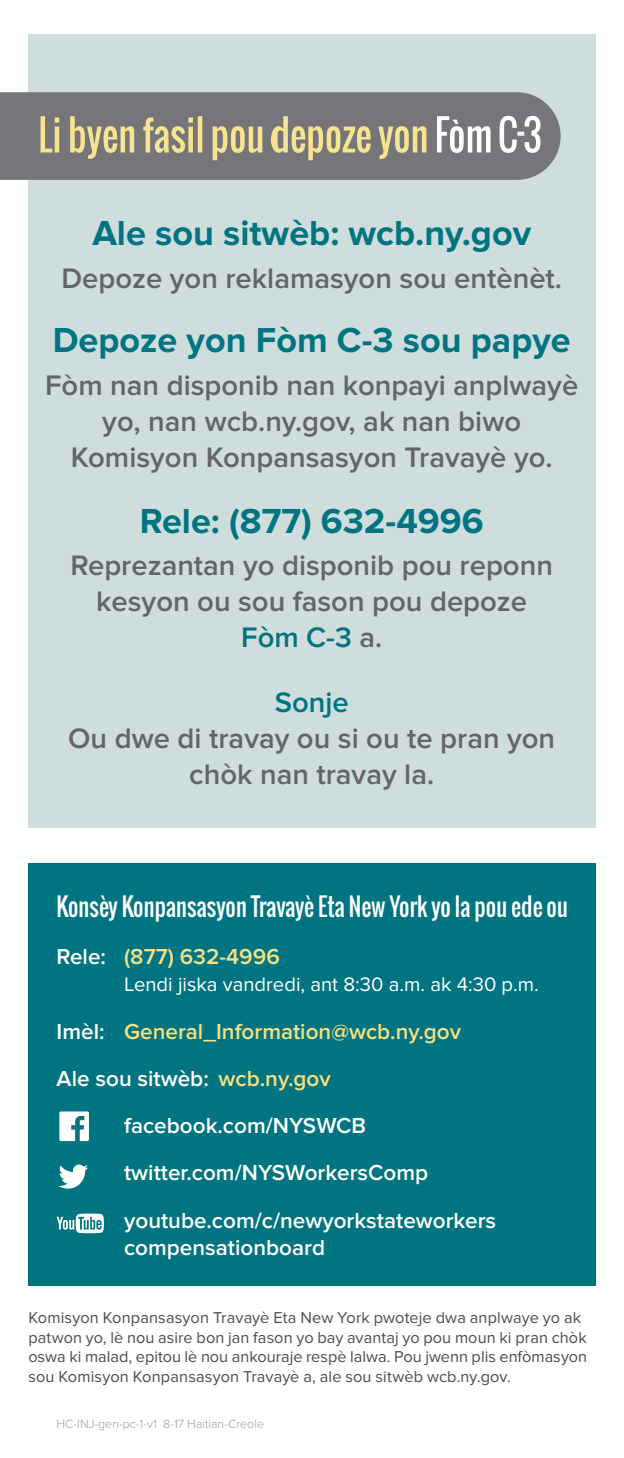
<style>
.page{position:relative;width:624px;height:1458px;background:#fff}
.page>*{position:absolute;margin:0;border:0;box-sizing:border-box;transform-origin:0 0}
.t1{font:700 36px "Proxima Nova";color:#007481}
.t2{font:600 29.25px/36px "Proxima Nova";color:#64656a;text-align:center}
.t3{font:600 29.25px "Proxima Nova";color:#007481}
.t4{font:24.75px "Oswald";letter-spacing:.005em;color:#fff;scale:.9 1}
.t5{font:600 22.5px "Proxima Nova";color:#fff}
.t6{font:600 22.5px "Proxima Nova";color:#f7e081}
.t7{font:20.25px "Proxima Nova";color:#fff}
.t8{font:16.2px/19.6px "Proxima Nova";letter-spacing:.005em;color:#4b4c4d}
.t9{font:300 12.38px "Proxima Nova";color:#9d9fa2}
.s1{color:#007481}
.s2{color:#fff}
.s3{color:#f7e081}
</style>
<div class="page">
<div style="left:28px;top:863px;width:567px;height:423px;background:#007481"></div>
<div style="left:28px;top:35px;width:567px;height:793px;background:#cfdddd"></div>
<div style="left:0;top:92px;width:560px;height:88px;background:#767579"></div>
<svg style="left:437px;top:116px;width:103px;height:37px;background:#abaaac"></svg>
<svg style="left:40px;top:116px;width:386px;height:44px;background:#9e9880"></svg>
<svg style="left:59px;top:1111px;width:30px;height:30px"></svg>
<svg style="left:57px;top:1214px;width:47px;height:19px"></svg>
<svg style="left:59px;top:1165px;width:29px;height:24px"></svg>
<h1 class="t1" style="left:92px;top:213px;width:440px">Ale sou sitwèb: wcb.ny.gov</h1>
<h2 class="t2" style="left:61px;top:261px;width:502px">Depoze yon reklamasyon sou entènèt.</h2>
<h1 class="t1" style="left:53px;top:319px;width:519px">Depoze yon Fòm C-3 sou papye</h1>
<h2 class="t2" style="left:45px;top:367px;width:534px">Fòm nan disponib nan konpayi anplwayè yo, nan wcb.ny.gov, ak nan biwo<br>Komisyon Konpansasyon Travayè yo.</h2>
<h1 class="t1" style="left:140px;top:500px;width:345px">Rele: (877) 632-4996</h1>
<h2 class="t2" style="left:71px;top:548px;width:484px">Reprezantan yo disponib pou reponn kesyon ou sou fason pou depoze<br><span class="s1">Fòm C-3</span> a.</h2>
<h2 class="t3" style="left:275px;top:685px;width:76px">Sonje</h2>
<h2 class="t2" style="left:68px;top:721px;width:488px">Ou dwe di travay ou si ou te pran yon chòk nan travay la.</h2>
<h3 class="t4" style="left:57px;top:888px;width:569px">Konsèy Konpansasyon Travayè Eta New York yo la pou ede ou</h3>
<h3 class="t6" style="left:57px;top:944px;width:225px"><span class="s2">Rele:</span> (877) 632-4996</h3>
<p class="t7" style="left:124px;top:973px;width:416px">Lendi jiska vandredi, ant 8:30 a.m. ak 4:30 p.m.</p>
<h3 class="t6" style="left:57px;top:1018px;width:406px"><span class="s2">Imèl:</span> General_Information@wcb.ny.gov</h3>
<h3 class="t5" style="left:57px;top:1065px;width:276px">Ale sou sitwèb: <span class="s3">wcb.ny.gov</span></h3>
<h3 class="t5" style="left:124px;top:1113px;width:243px">facebook.com/NYSWCB</h3>
<h3 class="t5" style="left:124px;top:1160px;width:305px">twitter.com/NYSWorkersComp</h3>
<h3 class="t5" style="left:124px;top:1207px;width:373px">youtube.com/c/newyorkstateworkers</h3>
<h3 class="t5" style="left:124px;top:1234px;width:202px">compensationboard</h3>
<p class="t8" style="left:28px;top:1308px;width:560px">Komisyon Konpansasyon Travayè Eta New York pwoteje dwa anplwaye yo ak patwon yo, lè nou asire bon jan fason yo bay avantaj yo pou moun ki pran chòk oswa ki malad, epitou lè nou ankouraje respè lalwa. Pou jwenn plis enfòmasyon sou Komisyon Konpansasyon Travayè a, ale sou sitwèb wcb.ny.gov.</p>
<p class="t9" style="left:57px;top:1417px;width:209px">HC-INJ-gen-pc-1-v1 8-17 Haitian-Creole</p>
</div>
